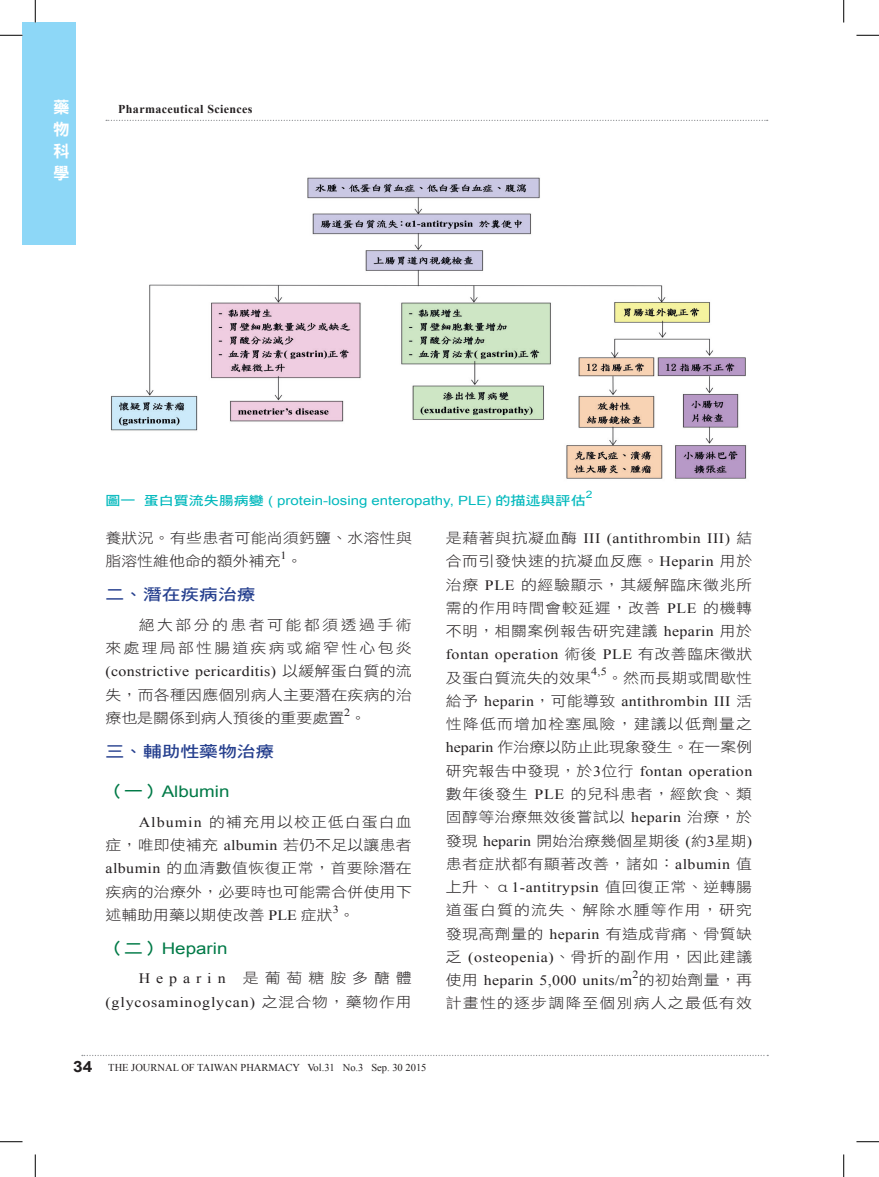
<style>
.page{position:relative;width:879px;height:1177px;background:#fff}
.page>*{position:absolute;margin:0;border:0;box-sizing:border-box;transform-origin:0 0}
.t1{font:16.5px/22px "DF Hei Std W9";color:#fff;text-align:justify}
.t2{font:15.9px "Arial";color:#017a47;scale:1.18 1}
.t3{font:15.9px "DF Hei Std W7";color:#253f8e;scale:1.18 1}
.t4{font:14.4px/23.2px "DF Hei Std W3";letter-spacing:.03em;color:#231f20;text-align:justify;scale:1.11 1}
.t5{font:14.4px "Times New Roman";letter-spacing:.025em;color:#231f20;scale:1.11 1}
.t6{font:14.4px/23.2px "DF Hei Std W3";letter-spacing:.075em;color:#231f20;scale:1.11 1}
.t7{font:14.4px/23.2px "DF Hei Std W3";letter-spacing:.14em;color:#231f20;text-align:right;scale:1.11 1}
.t8{font:14.4px "Times New Roman";letter-spacing:.05em;color:#231f20;scale:1.11 1}
.t9{font:14.4px "DF Hei Std W3";letter-spacing:.375em;color:#231f20;scale:1.11 1}
.t10{font:12.75px "Arial";color:#03b9bd;scale:1.18 1}
.t11{font:700 12px "Times New Roman";letter-spacing:.03em;color:#231f20}
.t12{font:10.95px "Times New Roman";color:#231f20;scale:1.11 1}
.t13{font:10.5px "Times New Roman";color:#231f20}
.t14{font:10.2px "Arial";color:#03b9bd;scale:1.18 1}
.s1{font-family:"DF Hei Std W7"}
.s2{font-family:"DF Hei Std W3"}
.s3{font-family:"Times New Roman"}
.s4{font-family:"Arial";font-weight:700;font-size:15.6px}
</style>
<div class="page">
<svg style="left:106px;top:120px;width:661px;height:1px"></svg>
<div style="left:22px;top:22px;width:54px;height:223px;background:#8dd7f7"></div>
<img style="left:111px;top:177px;width:636px;height:302px">
<hr style="left:34px;top:0;width:2px;height:23px;background:#fff">
<svg style="left:0;top:35px;width:22px;height:1px"></svg>
<svg style="left:856px;top:35px;width:22px;height:1px"></svg>
<svg style="left:0;top:1141px;width:22px;height:1px"></svg>
<svg style="left:856px;top:1141px;width:22px;height:1px"></svg>
<svg style="left:35px;top:0;width:1px;height:23px"></svg>
<svg style="left:35px;top:1154px;width:1px;height:22px"></svg>
<svg style="left:843px;top:0;width:1px;height:23px"></svg>
<svg style="left:843px;top:1154px;width:1px;height:22px"></svg>
<p class="t1" style="left:53px;top:96px;width:17px">藥物科學</p>
<p class="t11" style="left:118px;top:101px;width:136px">Pharmaceutical Sciences</p>
<p class="t10" style="left:105px;top:492px;width:408px"><span class="s1">圖一 蛋白質流失腸病變</span> ( protein-losing enteropathy, PLE) <span class="s1">的描述與評估</span></p>
<p class="t14" style="left:585px;top:487px;width:7px">2</p>
<p class="t4" style="left:105px;top:526px;width:277px">養狀況。有些患者可能尚須鈣鹽、水溶性與脂溶性維他命的額外補充。</p>
<p class="t5" style="left:446px;top:528px;width:277px"><span class="s2">是藉著與抗凝血酶</span> III (antithrombin III) <span class="s2">結</span></p>
<p class="t4" style="left:446px;top:549px;width:277px">合而引發快速的抗凝血反應。<span class="s3">Heparin</span> 用於治療 <span class="s3">PLE</span> 的經驗顯示，其緩解臨床徵兆所需的作用時間會較延遲，改善 <span class="s3">PLE</span> 的機轉不明，相關案例報告研究建議 <span class="s3">heparin</span> 用於</p>
<p class="t5" style="left:446px;top:644px;width:277px">fontan operation <span class="s2">術後</span> PLE <span class="s2">有改善臨床徵狀</span></p>
<p class="t4" style="left:446px;top:665px;width:132px">及蛋白質流失的效果</p>
<p class="t12" style="left:591px;top:664px;width:15px">4,5</p>
<p class="t4" style="left:607px;top:665px;width:132px">。然而長期或間歇性</p>
<p class="t5" style="left:446px;top:691px;width:277px"><span class="s2">給予</span> heparin<span class="s2">，可能導致</span> antithrombin III <span class="s2">活</span></p>
<p class="t6" style="left:446px;top:712px;width:277px">性降低而增加栓塞風險，建議以低劑量之<span class="s3">heparin</span> 作治療以防止此現象發生。在一案例</p>
<p class="t5" style="left:446px;top:761px;width:277px"><span class="s2">研究報告中發現，於</span>3<span class="s2">位行</span> fontan operation</p>
<p class="t4" style="left:446px;top:781px;width:277px">數年後發生 <span class="s3">PLE</span> 的兒科患者，經飲食、類固醇等治療無效後嘗試以 <span class="s3">heparin</span> 治療，於發現 <span class="s3">heparin</span> 開始治療幾個星期後 <span class="s3">(</span>約<span class="s3">3</span>星期<span class="s3">)</span>患者症狀都有顯著改善，諸如：<span class="s3">albumin</span> 值上升、α<span class="s3">1-antitrypsin</span> 值回復正常、逆轉腸道蛋白質的流失、解除水腫等作用，研究發現高劑量的 <span class="s3">heparin</span> 有造成背痛、骨質缺乏 <span class="s3">(osteopenia)</span>、骨折的副作用，因此建議</p>
<p class="t5" style="left:446px;top:970px;width:169px"><span class="s2">使用</span> heparin 5,000 units/m</p>
<p class="t12" style="left:632px;top:966px;width:7px">2</p>
<p class="t12" style="left:280px;top:548px;width:7px">1</p>
<p class="t3" style="left:105px;top:585px;width:129px">二、潛在疾病治療</p>
<p class="t7" style="left:105px;top:612px;width:277px">絕大部分的患者可能都須透過手術<br>來處理局部性腸道疾病或縮窄性心包炎</p>
<p class="t5" style="left:105px;top:661px;width:277px">(constrictive pericarditis) <span class="s2">以緩解蛋白質的流</span></p>
<p class="t4" style="left:105px;top:682px;width:277px">失，而各種因應個別病人主要潛在疾病的治療也是關係到病人預後的重要處置。</p>
<p class="t12" style="left:344px;top:704px;width:7px">2</p>
<p class="t3" style="left:105px;top:742px;width:145px">三、輔助性藥物治療</p>
<p class="t2" style="left:105px;top:780px;width:107px"><span class="s1">（一）</span>Albumin</p>
<p class="t4" style="left:105px;top:809px;width:277px;text-indent:33px"><span class="s3">Albumin</span> 的補充用以校正低白蛋白血症，唯即使補充 <span class="s3">albumin</span> 若仍不足以讓患者<span class="s3">albumin</span> 的血清數值恢復正常，首要除潛在疾病的治療外，必要時也可能需合併使用下述輔助用藥以期使改善 <span class="s3">PLE</span> 症狀。</p>
<p class="t12" style="left:333px;top:901px;width:7px">3</p>
<p class="t2" style="left:105px;top:937px;width:105px"><span class="s1">（二）</span>Heparin</p>
<p class="t9" style="left:139px;top:970px;width:247px"><span class="s3">Heparin</span> 是葡萄糖胺多醣體</p>
<p class="t8" style="left:105px;top:991px;width:277px">(glycosaminoglycan) <span class="s2">之混合物，藥物作用</span></p>
<p class="t6" style="left:446px;top:967px;width:277px;text-align:right">的初始劑量，再<br>計畫性的逐步調降至個別病人之最低有效</p>
<p class="t13" style="left:73px;top:1060px;width:355px"><span class="s4">34</span> THE JOURNAL OF TAIWAN PHARMACY Vol.31 No.3 Sep. 30 2015</p>
</div>
